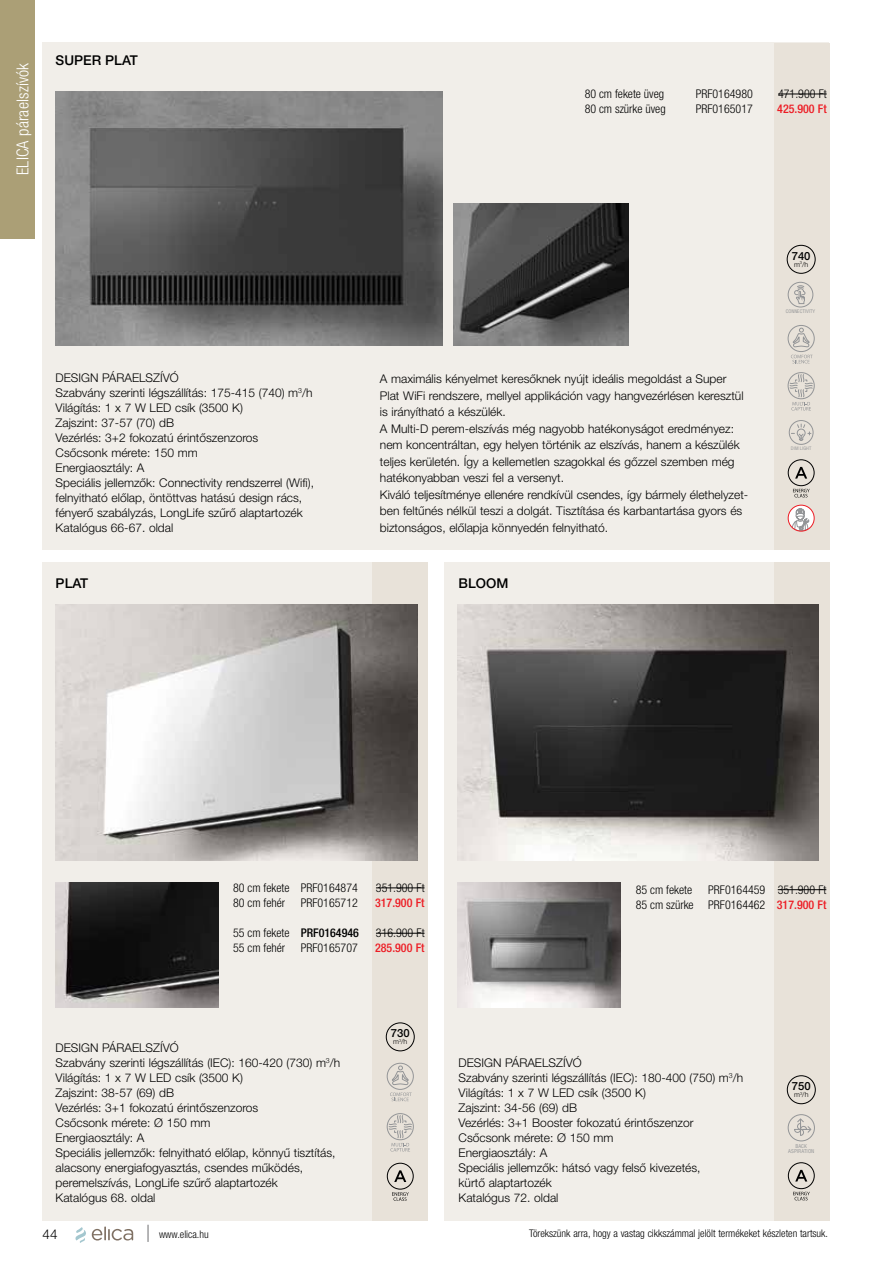
<style>
.page{position:relative;width:893px;height:1263px;background:#fff}
.page>*{position:absolute;margin:0;border:0;box-sizing:border-box;transform-origin:0 0}
.t1{font:300 condensed 16.5px "Helvetica Neue LT Pro";letter-spacing:.01em;color:#fff}
.t2{font:500 13.5px "Helvetica Neue LT Pro";color:#000}
.t3{font:300 13.5px "Helvetica Neue LT Pro";color:#000}
.t4{font:300 12px/15px "Helvetica Neue LT Pro";color:#000}
.t5{font:300 condensed 12px/15px "Helvetica Neue LT Pro";color:#000;text-align:right}
.t6{font:500 condensed 12px "Helvetica Neue LT Pro";color:#ed1c24}
.t7{font:500 11.25px "Helvetica Neue LT Pro";color:#000}
.t8{font:300 condensed 10.5px "Helvetica Neue LT Pro";color:#000}
.t9{font:300 7.05px "Helvetica Neue LT Pro";color:#000}
.t10{font:condensed 5.1px/5.1px "Helvetica LT Std";color:#939597;text-align:center}
.t11{font:condensed 4.8px "Helvetica LT Std";color:#939597}
.t12{font:condensed 4.65px "Helvetica LT Std";color:#939597}
.s1{font-weight:500}
.s2{font-weight:500;color:#ed1c24}
</style>
<div class="page">
<div style="left:43px;top:562px;width:384px;height:658px;background:#f1eee9"></div>
<div style="left:372px;top:562px;width:55px;height:658px;background:#e8e2d9"></div>
<div style="left:444px;top:562px;width:385px;height:658px;background:#f1eee9"></div>
<div style="left:774px;top:562px;width:55px;height:658px;background:#e8e2d9"></div>
<div style="left:43px;top:43px;width:786px;height:506px;background:#f1eee9"></div>
<div style="left:774px;top:43px;width:55px;height:506px;background:#e8e2d9"></div>
<img style="left:56px;top:605px;width:361px;height:255px">
<img style="left:457px;top:605px;width:362px;height:255px">
<img style="left:56px;top:91px;width:387px;height:255px">
<img style="left:56px;top:882px;width:163px;height:126px">
<img style="left:457px;top:882px;width:163px;height:126px">
<img style="left:453px;top:203px;width:175px;height:143px">
<hr style="left:778px;top:889px;width:48px;height:1px;background:#000">
<hr style="left:778px;top:94px;width:49px;height:1px;background:#000">
<hr style="left:376px;top:887px;width:49px;height:1px;background:#000">
<hr style="left:376px;top:933px;width:49px;height:1px;background:#000">
<div style="left:0;top:0;width:34px;height:238px;background:#ab9f76"></div>
<svg style="left:148px;top:1225px;width:1px;height:17px"></svg>
<div style="left:787px;top:1075px;width:28px;height:29px;border:1px solid #000;border-radius:50%"></div>
<div style="left:788px;top:1162px;width:27px;height:27px;border:1px solid #000;border-radius:50%"></div>
<svg style="left:795px;top:1170px;width:12px;height:11px"></svg>
<svg style="left:793px;top:1192px;width:17px;height:8px"></svg>
<div style="left:788px;top:1114px;width:27px;height:27px;border:1px solid #939597;border-radius:50%"></div>
<svg style="left:794px;top:1118px;width:18px;height:18px"></svg>
<svg style="left:75px;top:1227px;width:11px;height:16px"></svg>
<svg style="left:92px;top:1226px;width:41px;height:14px"></svg>
<div style="left:386px;top:1023px;width:28px;height:28px;border:1px solid #000;border-radius:50%"></div>
<div style="left:387px;top:1163px;width:27px;height:26px;border:1px solid #000;border-radius:50%"></div>
<svg style="left:394px;top:1170px;width:12px;height:12px"></svg>
<svg style="left:392px;top:1192px;width:17px;height:9px"></svg>
<div style="left:387px;top:1063px;width:27px;height:27px;border:1px solid #939597;border-radius:50%"></div>
<svg style="left:390px;top:1065px;width:22px;height:36px"></svg>
<div style="left:387px;top:1113px;width:27px;height:27px;border:1px solid #939597;border-radius:50%"></div>
<svg style="left:388px;top:1114px;width:24px;height:37px"></svg>
<div style="left:787px;top:245px;width:28px;height:29px;border:1px solid #000;border-radius:50%"></div>
<div style="left:788px;top:459px;width:26px;height:27px;border:1px solid #000;border-radius:50%"></div>
<svg style="left:795px;top:467px;width:12px;height:12px"></svg>
<svg style="left:793px;top:489px;width:17px;height:8px"></svg>
<svg style="left:788px;top:505px;width:26px;height:26px"></svg>
<svg style="left:792px;top:508px;width:17px;height:23px"></svg>
<div style="left:788px;top:505px;width:27px;height:26px;border:1px solid #ed1c24;border-radius:50%"></div>
<div style="left:788px;top:325px;width:27px;height:27px;border:1px solid #939597;border-radius:50%"></div>
<svg style="left:791px;top:328px;width:22px;height:35px"></svg>
<div style="left:788px;top:372px;width:27px;height:27px;border:1px solid #939597;border-radius:50%"></div>
<svg style="left:789px;top:374px;width:24px;height:37px"></svg>
<div style="left:789px;top:420px;width:24px;height:25px;border:1px solid #939597;border-radius:50%"></div>
<svg style="left:791px;top:424px;width:20px;height:17px"></svg>
<div style="left:788px;top:282px;width:25px;height:25px;border:1px solid #939597;border-radius:50%"></div>
<svg style="left:793px;top:285px;width:13px;height:19px"></svg>
<h1 class="t1" style="left:13px;top:175px;width:114px;rotate:-90deg">ELICA páraelszívók</h1>
<p class="t2" style="left:56px;top:52px;width:84px">SUPER PLAT</p>
<p class="t5" style="left:585px;top:86px;width:81px">80 cm fekete üveg</p>
<p class="t5" style="left:696px;top:86px;width:59px">PRF0164980</p>
<p class="t5" style="left:778px;top:86px;width:50px">471.900 Ft</p>
<p class="t5" style="left:585px;top:101px;width:83px">80 cm szürke üveg</p>
<p class="t5" style="left:696px;top:101px;width:59px">PRF0165017</p>
<p class="t6" style="left:777px;top:102px;width:51px">425.900 Ft</p>
<p class="t4" style="left:56px;top:369px;width:260px">DESIGN PÁRAELSZÍVÓ<br>Szabvány szerinti légszállítás: 175-415 (740) m<sup>3</sup>/h Világítás: 1 x 7 W LED csík (3500 K)<br>Zajszint: 37-57 (70) dB<br>Vezérlés: 3+2 fokozatú érintőszenzoros<br>Csőcsonk mérete: 150 mm<br>Energiaosztály: A<br>Speciális jellemzők: Connectivity rendszerrel (Wifi), felnyitható előlap, öntöttvas hatású design rács, fényerő szabályzás, LongLife szűrő alaptartozék Katalógus 66-67. oldal</p>
<p class="t4" style="left:380px;top:370px;width:370px;line-height:16.5px">A maximális kényelmet keresőknek nyújt ideális megoldást a Super Plat WiFi rendszere, mellyel applikáción vagy hangvezérlésen keresztül is irányítható a készülék.<br>A Multi-D perem-elszívás még nagyobb hatékonyságot eredményez: nem koncentráltan, egy helyen történik az elszívás, hanem a készülék teljes kerületén. Így a kellemetlen szagokkal és gőzzel szemben még hatékonyabban veszi fel a versenyt.<br>Kiváló teljesítménye ellenére rendkívül csendes, így bármely élethelyzet&shy;ben feltűnés nélkül teszi a dolgát. Tisztítása és karbantartása gyors és biztonságos, előlapja könnyedén felnyitható.</p>
<p class="t2" style="left:56px;top:575px;width:34px">PLAT</p>
<p class="t2" style="left:459px;top:575px;width:51px">BLOOM</p>
<p class="t7" style="left:792px;top:249px;width:20px">740</p>
<p class="t9" style="left:794px;top:260px;width:16px">m<sup>3</sup>/h</p>
<p class="t11" style="left:786px;top:308px;width:31px">CONNECTIVITY</p>
<p class="t12" style="left:791px;top:446px;width:22px">DIM LIGHT</p>
<p class="t5" style="left:233px;top:880px;width:126px">80 cm fekete PRF0164874</p>
<p class="t5" style="left:376px;top:880px;width:50px">351.900 Ft</p>
<p class="t5" style="left:233px;top:895px;width:54px">80 cm fehér</p>
<p class="t5" style="left:301px;top:895px;width:59px">PRF0165712</p>
<p class="t6" style="left:375px;top:895px;width:51px">317.900 Ft</p>
<p class="t5" style="left:233px;top:925px;width:127px">55 cm fekete <span class="s1">PRF0164946</span></p>
<p class="t5" style="left:376px;top:925px;width:50px">316.900 Ft</p>
<p class="t5" style="left:233px;top:940px;width:54px">55 cm fehér</p>
<p class="t5" style="left:301px;top:940px;width:59px">PRF0165707</p>
<p class="t6" style="left:375px;top:941px;width:51px">285.900 Ft</p>
<p class="t4" style="left:56px;top:1040px;width:286px">DESIGN PÁRAELSZÍVÓ<br>Szabvány szerinti légszállítás (IEC): 160-420 (730) m<sup>3</sup>/h Világítás: 1 x 7 W LED csík (3500 K)<br>Zajszint: 38-57 (69) dB<br>Vezérlés: 3+1 fokozatú érintőszenzoros<br>Csőcsonk mérete: Ø 150 mm<br>Energiaosztály: A<br>Speciális jellemzők: felnyitható előlap, könnyű tisztítás, alacsony energiafogyasztás, csendes működés, peremelszívás, LongLife szűrő alaptartozék<br>Katalógus 68. oldal</p>
<p class="t7" style="left:391px;top:1026px;width:20px">730</p>
<p class="t9" style="left:393px;top:1037px;width:16px">m<sup>3</sup>/h</p>
<p class="t5" style="left:636px;top:882px;width:58px">85 cm fekete</p>
<p class="t5" style="left:636px;top:882px;width:192px">PRF0164459 351.900 Ft<br>85 cm szürke PRF0164462 <span class="s2">317.900 Ft</span></p>
<p class="t4" style="left:459px;top:1055px;width:286px">DESIGN PÁRAELSZÍVÓ<br>Szabvány szerinti légszállítás (IEC): 180-400 (750) m<sup>3</sup>/h<br>Világítás: 1 x 7 W LED csík (3500 K)<br>Zajszint: 34-56 (69) dB<br>Vezérlés: 3+1 Booster fokozatú érintőszenzor<br>Csőcsonk mérete: Ø 150 mm<br>Energiaosztály: A<br>Speciális jellemzők: hátsó vagy felső kivezetés,<br>kürtő alaptartozék<br>Katalógus 72. oldal</p>
<p class="t7" style="left:792px;top:1079px;width:20px">750</p>
<p class="t9" style="left:794px;top:1090px;width:16px">m<sup>3</sup>/h</p>
<p class="t10" style="left:788px;top:1143px;width:28px">BACK<br>ASPIRATION</p>
<p class="t3" style="left:43px;top:1225px;width:17px">44</p>
<p class="t8" style="left:529px;top:1227px;width:300px">Törekszünk arra, hogy a vastag cikkszámmal jelölt termékeket készleten tartsuk.</p>
<p class="t8" style="left:159px;top:1228px;width:51px">www.elica.hu</p>
</div>
